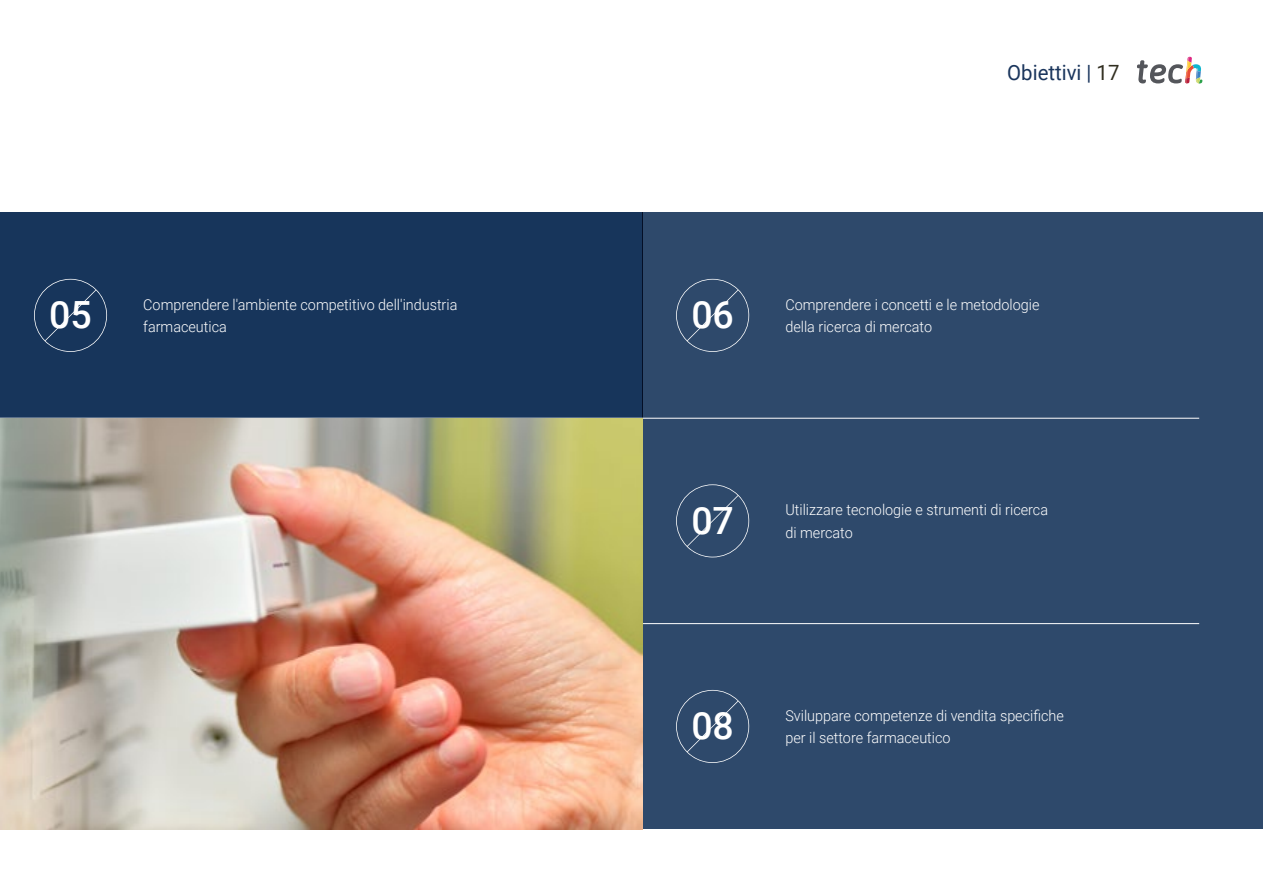
<style>
.page{position:relative;width:1263px;height:893px;background:#fff}
.page>*{position:absolute;margin:0;border:0;box-sizing:border-box;transform-origin:0 0}
.t1{font:500 37.5px "Roboto";color:#fff}
.t2{font:21px "Roboto";color:#1a355c}
.t3{font:300 15px/22.5px "Roboto";color:#fff;scale:.96 1}
.s1{color:#312e20}
</style>
<div class="page">
<svg style="left:1137px;top:57px;width:65px;height:27px"></svg>
<div style="left:0;top:213px;width:642px;height:616px;background:#17355b"></div>
<div style="left:642px;top:213px;width:621px;height:616px;background:#2e496b"></div>
<svg style="left:676px;top:279px;width:73px;height:73px"></svg>
<svg style="left:676px;top:484px;width:73px;height:73px"></svg>
<svg style="left:34px;top:279px;width:73px;height:73px"></svg>
<svg style="left:676px;top:690px;width:73px;height:73px"></svg>
<hr style="left:0;top:418px;width:1199px;height:1px;background:#fff">
<hr style="left:0;top:623px;width:1199px;height:1px;background:#fff">
<img style="left:0;top:418px;width:642px;height:411px">
<h2 class="t2" style="left:1007px;top:57px;width:114px">Obiettivi | <span class="s1">17</span></h2>
<h1 class="t1" style="left:49px;top:288px;width:44px">05</h1>
<p class="t3" style="left:143px;top:293px;width:329px">Comprendere l'ambiente competitivo dell'industria farmaceutica</p>
<h1 class="t1" style="left:691px;top:288px;width:44px">06</h1>
<p class="t3" style="left:785px;top:293px;width:266px">Comprendere i concetti e le metodologie della ricerca di mercato</p>
<h1 class="t1" style="left:691px;top:494px;width:44px">07</h1>
<p class="t3" style="left:785px;top:498px;width:275px">Utilizzare tecnologie e strumenti di ricerca di mercato</p>
<h1 class="t1" style="left:691px;top:699px;width:44px">08</h1>
<p class="t3" style="left:785px;top:704px;width:292px">Sviluppare competenze di vendita specifiche</p>
<p class="t3" style="left:785px;top:726px;width:174px">per il settore farmaceutico</p>
</div>
